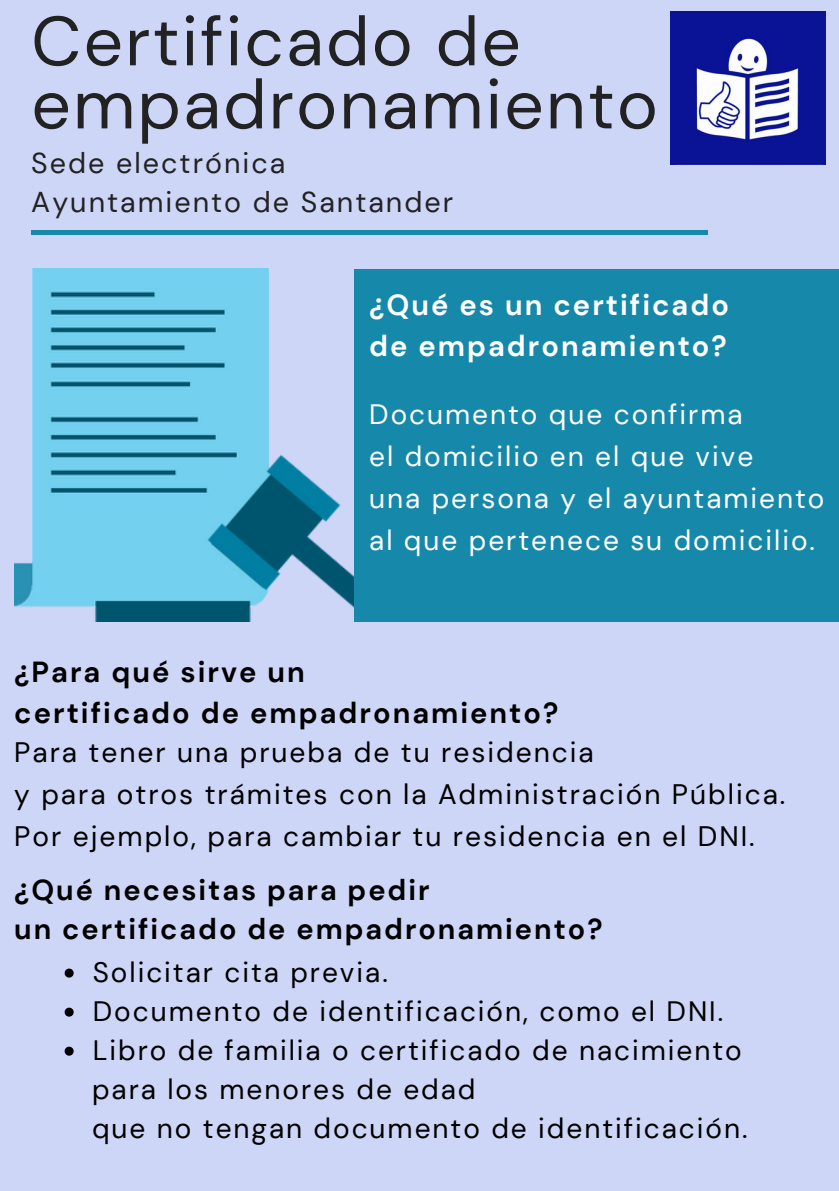
<style>
.page{position:relative;width:839px;height:1191px;background:#fff}
.page>*{position:absolute;margin:0;border:0;box-sizing:border-box;transform-origin:0 0}
.t1{font:69.6px/63px "DM Sans";letter-spacing:.03em;color:#222}
.t2{font:700 29px "DM Sans";letter-spacing:.07em;color:#000}
.t3{font:700 29px "DM Sans";letter-spacing:.07em;color:#fff}
.t4{font:700 28.8px "DM Sans";letter-spacing:.07em;color:#000}
.t5{font:28.6px "DM Sans";letter-spacing:.07em;color:#222}
.t6{font:28.2px "DM Sans";letter-spacing:.07em;color:#000}
.t7{font:28px "DM Sans";letter-spacing:.07em;color:#000}
.t8{font:28px "DM Sans";letter-spacing:.07em;color:#fff}
</style>
<div class="page">
<div style="left:0;top:0;width:838px;height:1191px;background:#ced6f8"></div>
<div style="left:31px;top:230px;width:676px;height:5px;background:#1688a9"></div>
<img style="left:14px;top:269px;width:340px;height:353px">
<img style="left:671px;top:11px;width:154px;height:153px">
<div style="left:354px;top:269px;width:484px;height:353px;background:#1688a9"></div>
<svg style="left:65px;top:969px;width:9px;height:9px"></svg>
<svg style="left:65px;top:1008px;width:9px;height:9px"></svg>
<svg style="left:65px;top:1047px;width:9px;height:9px"></svg>
<p class="t1" style="left:31px;top:10px;width:628px">Certificado de empadronamiento</p>
<p class="t5" style="left:31px;top:145px;width:255px">Sede electrónica</p>
<p class="t5" style="left:31px;top:184px;width:423px">Ayuntamiento de Santander</p>
<p class="t3" style="left:369px;top:287px;width:361px">¿Qué es un certificado</p>
<p class="t3" style="left:369px;top:327px;width:359px">de empadronamiento?</p>
<p class="t8" style="left:369px;top:396px;width:375px">Documento que confirma</p>
<p class="t8" style="left:369px;top:438px;width:385px">el domicilio en el que vive</p>
<p class="t8" style="left:369px;top:480px;width:457px">una persona y el ayuntamiento</p>
<p class="t8" style="left:369px;top:522px;width:447px">al que pertenece su domicilio.</p>
<p class="t2" style="left:14px;top:653px;width:292px">¿Para qué sirve un</p>
<p class="t2" style="left:14px;top:694px;width:545px">certificado de empadronamiento?</p>
<p class="t6" style="left:14px;top:734px;width:581px">Para tener una prueba de tu residencia</p>
<p class="t6" style="left:14px;top:776px;width:772px">y para otros trámites con la Administración Pública.</p>
<p class="t6" style="left:14px;top:818px;width:742px">Por ejemplo, para cambiar tu residencia en el DNI.</p>
<p class="t4" style="left:14px;top:872px;width:417px">¿Qué necesitas para pedir</p>
<p class="t4" style="left:14px;top:911px;width:589px">un certificado de empadronamiento?</p>
<p class="t7" style="left:93px;top:954px;width:296px">Solicitar cita previa.</p>
<p class="t7" style="left:93px;top:993px;width:632px">Documento de identificación, como el DNI.</p>
<p class="t7" style="left:93px;top:1032px;width:650px">Libro de familia o certificado de nacimiento</p>
<p class="t7" style="left:92px;top:1071px;width:385px">para los menores de edad</p>
<p class="t7" style="left:92px;top:1111px;width:657px">que no tengan documento de identificación.</p>
</div>
